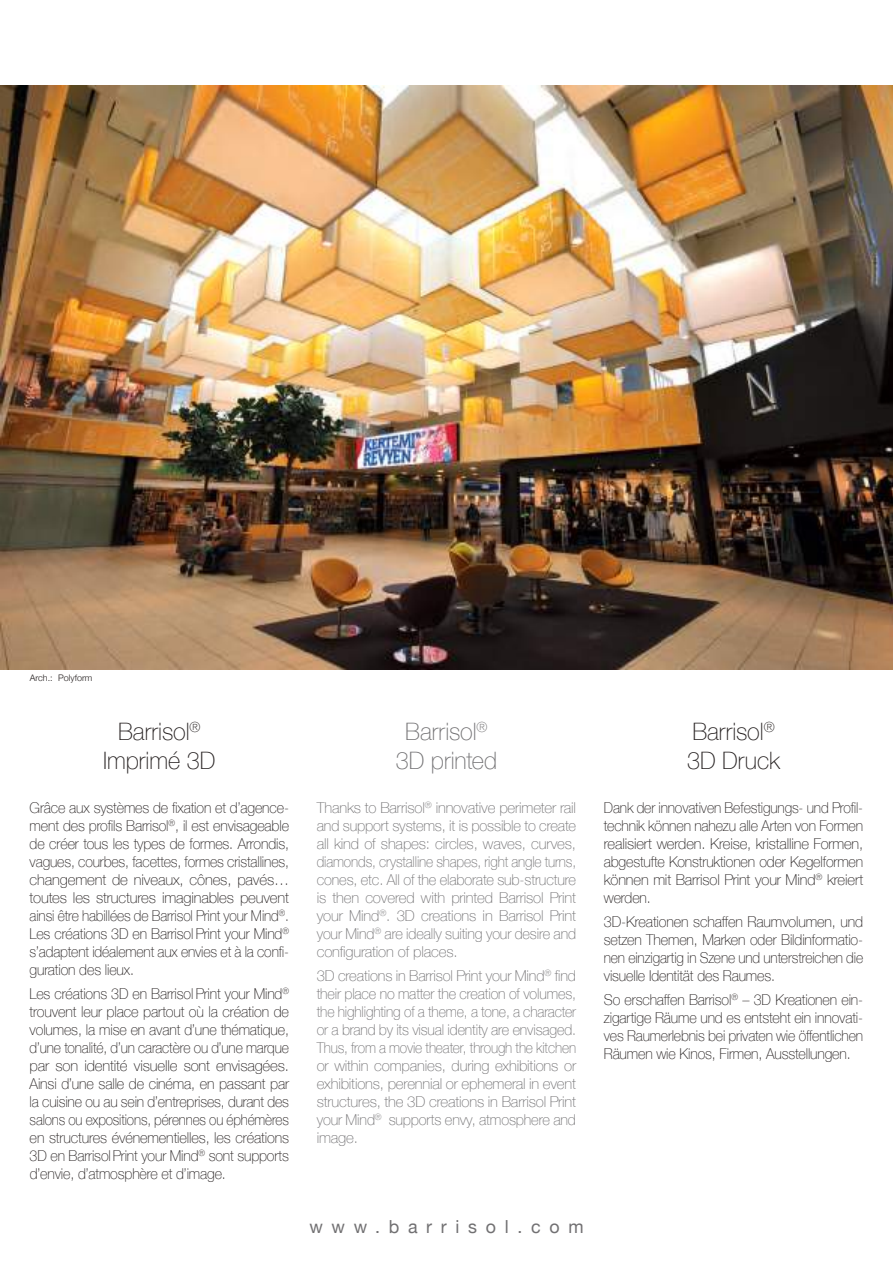
<style>
.page{position:relative;width:893px;height:1263px;background:#fff}
.page>*{position:absolute;margin:0;border:0;box-sizing:border-box;transform-origin:0 0}
.t1{font:100 24px/28.8px "Helvetica Neue";color:#241f1f;text-align:center}
.t2{font:100 24px/28.8px "Helvetica Neue";color:#717072;text-align:center}
.t3{font:18px "Helvetica Neue";letter-spacing:.49em;color:#717072}
.t4{font:100 15px/18px "Helvetica Neue";letter-spacing:-.01em;color:#241f1f;text-align:justify;scale:.95 1}
.t5{font:100 15px/18px "Helvetica Neue";letter-spacing:-.01em;color:#717072;text-align:justify}
.t6{font:100 15px/18px "Helvetica Neue";letter-spacing:-.01em;color:#241f1f;text-align:justify;scale:.93 1}
.t7{font:100 15px/18px "Helvetica Neue";letter-spacing:-.01em;color:#241f1f;text-align:justify;scale:.96 1}
.t8{font:300 9px "Helvetica Neue";color:#241f1f}
</style>
<div class="page">
<img style="left:0;top:85px;width:893px;height:585px">
<p class="t8" style="left:30px;top:670px;width:64px">Arch.: Polyform</p>
<h1 class="t1" style="left:103px;top:716px;width:114px">Barrisol<sup>®<br></sup>Imprimé 3D</h1>
<h1 class="t1" style="left:687px;top:716px;width:94px;text-align:left">Barrisol<sup>®<br></sup>3D Druck</h1>
<h1 class="t2" style="left:396px;top:716px;width:103px">Barrisol<sup>®<br></sup>3D printed</h1>
<p class="t4" style="left:30px;top:798px;width:275px">Grâce aux systèmes de fixation et d’agence&shy;ment des profils Barrisol<sup>®</sup>, il est envisageable de créer tous les types de formes. Arrondis, vagues, courbes, facettes, formes cristallines, changement de niveaux, cônes, pavés… toutes les structures imaginables peuvent ainsi être habillées de Barrisol Print your Mind<sup>®</sup>.<br>Les créations 3D en Barrisol Print your Mind<sup>® </sup>s’adaptent idéalement aux envies et à la confi&shy;guration des lieux.</p>
<p class="t4" style="left:30px;top:984px;width:275px">Les créations 3D en Barrisol Print your Mind<sup>® </sup>trouvent leur place partout où la création de volumes, la mise en avant d’une thématique, d’une tonalité, d’un caractère ou d’une marque par son identité visuelle sont envisagées.<br>Ainsi d’une salle de cinéma, en passant par la cuisine ou au sein d’entreprises, durant des salons ou expositions, pérennes ou éphémères en structures événementielles, les créations 3D en BarrisolPrint your Mind<sup>®</sup> sont supports d’envie, d’atmosphère et d’image.</p>
<p class="t5" style="left:317px;top:798px;width:261px">Thanks to Barrisol<sup>®</sup> innovative perimeter rail and support systems, it is possible to create all kind of shapes: circles, waves, curves, diamonds, crystalline shapes, right angle turns, cones, etc. All of the elaborate sub-structure is then covered with printed Barrisol Print your Mind<sup>®</sup>. 3D creations in Barrisol Print your Mind<sup>®</sup> are ideally suiting your desire and configuration of places.</p>
<p class="t5" style="left:317px;top:966px;width:261px">3D creations in Barrisol Print your Mind<sup>®</sup> find their place no matter the creation of volumes, the highlighting of a theme, a tone, a character or a brand by its visual identity are envisaged.<br>Thus, from a movie theater, through the kitchen or within companies, during exhibitions or exhibitions, perennial or ephemeral in event structures, the 3D creations in Barrisol Print your Mind<sup>®</sup> supports envy, atmosphere and image.</p>
<p class="t3" style="left:309px;top:1214px;width:276px">www.barrisol.com</p>
<p class="t6" style="left:604px;top:798px;width:280px">Dank der innovativen Befestigungs- und Profil&shy;technik können nahezu alle Arten von Formen realisiert werden. Kreise, kristalline Formen, abgestufte Konstruktionen oder Kegelformen können mit Barrisol Print your Mind<sup>®</sup> kreiert werden.</p>
<p class="t7" style="left:604px;top:912px;width:272px">3D-Kreationen schaffen Raumvolumen, und setzen Themen, Marken oder Bildinformatio&shy;nen einzigartig in Szene und unterstreichen die visuelle Identität des Raumes.</p>
<p class="t4" style="left:604px;top:990px;width:275px">So erschaffen Barrisol<sup>®</sup> – 3D Kreationen ein&shy;zigartige Räume und es entsteht ein innovati&shy;ves Raumerlebnis bei privaten wie öffentlichen Räumen wie Kinos, Firmen, Ausstellungen.</p>
</div>
